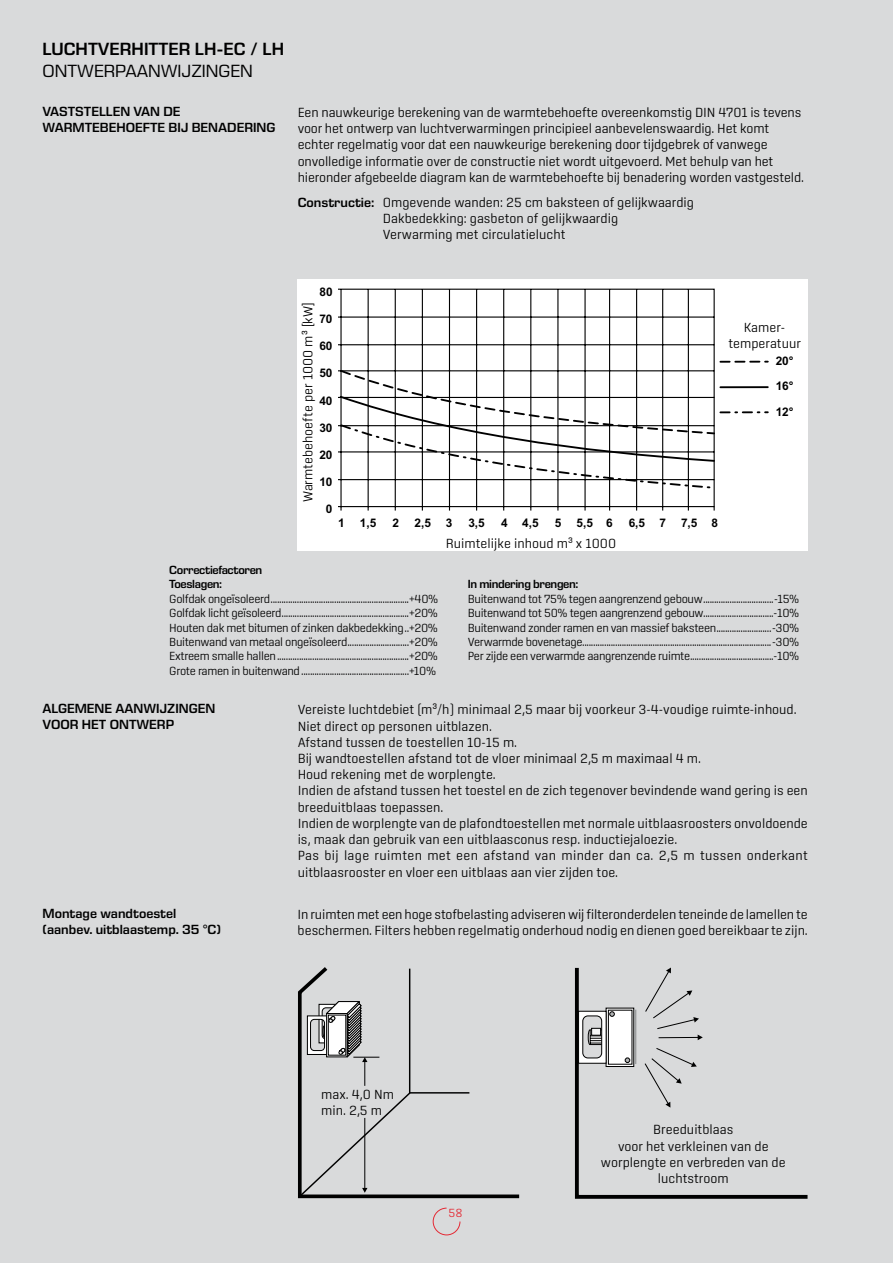
<style>
.page{position:relative;width:893px;height:1263px;background:#d9dadb}
.page>*{position:absolute;margin:0;border:0;box-sizing:border-box;transform-origin:0 0}
.t1{font:600 18px "Eurostile Next LT Pro";color:#000}
.t2{font:18px "Eurostile Next LT Pro";color:#000}
.t3{font:300 13.5px/16.2px "Center";color:#000}
.t4{font:600 13.5px/16.2px "Eurostile Next LT Pro";color:#000}
.t5{font:300 12px/14.4px "Center";letter-spacing:-.03em;color:#000;text-align:justify}
.t6{font:600 12px/14.4px "Eurostile Next LT Pro";letter-spacing:-.03em;color:#000}
.t7{font:300 12px "Center";color:#e42934}
.t8{font:700 11.85px/25.5px "Arial";color:#000;text-align:justify}
.s1{font-family:"Eurostile Next LT Pro";font-weight:600}
</style>
<div class="page">
<svg style="left:432px;top:1207px;width:29px;height:29px"></svg>
<svg style="left:298px;top:967px;width:222px;height:232px"></svg>
<hr style="left:409px;top:969px;width:1px;height:124px;background:#000">
<svg style="left:298px;top:1000px;width:173px;height:198px"></svg>
<svg style="left:575px;top:967px;width:233px;height:232px"></svg>
<svg style="left:644px;top:1047px;width:53px;height:60px"></svg>
<svg style="left:645px;top:967px;width:58px;height:73px"></svg>
<div style="left:606px;top:1008px;width:28px;height:59px;background:#fff"></div>
<svg style="left:625px;top:1057px;width:5px;height:6px"></svg>
<svg style="left:578px;top:1010px;width:37px;height:54px"></svg>
<div style="left:608px;top:1010px;width:24px;height:55px;border:1px solid #000"></div>
<hr style="left:634px;top:1010px;width:2px;height:54px;background:#9c9e9f">
<div style="left:298px;top:279px;width:510px;height:271px;background:#fff"></div>
<svg style="left:338px;top:288px;width:377px;height:223px"></svg>
<svg style="left:338px;top:360px;width:431px;height:130px"></svg>
<h1 class="t1" style="left:43px;top:39px;width:243px">LUCHTVERHITTER LH-EC / LH</h1>
<h1 class="t2" style="left:43px;top:61px;width:212px">ONTWERPAANWIJZINGEN</h1>
<p class="t4" style="left:43px;top:103px;width:234px">VASTSTELLEN VAN DE<br>WARMTEBEHOEFTE BIJ BENADERING</p>
<p class="t3" style="left:298px;top:104px;width:508px">Een nauwkeurige berekening van de warmtebehoefte overeenkomstig DIN 4701 is tevens voor het ontwerp van luchtverwarmingen principieel aanbevelenswaardig. Het komt echter regelmatig voor dat een nauwkeurige berekening door tijdgebrek of vanwege onvolledige informatie over de constructie niet wordt uitgevoerd. Met behulp van het hieronder afgebeelde diagram kan de warmtebehoefte bij benadering worden vastgesteld.</p>
<p class="t3" style="left:383px;top:194px;width:313px;text-indent:-85px"><span class="s1">Constructie:</span> Omgevende wanden: 25 cm baksteen of gelijkwaardig<br>Dakbedekking: gasbeton of gelijkwaardig<br>Verwarming met circulatielucht</p>
<p class="t8" style="left:319px;top:280px;width:15px">80</p>
<p class="t8" style="left:319px;top:306px;width:15px">70</p>
<p class="t8" style="left:319px;top:333px;width:15px">60</p>
<p class="t8" style="left:319px;top:360px;width:15px">50</p>
<p class="t8" style="left:319px;top:388px;width:15px">40</p>
<p class="t8" style="left:319px;top:415px;width:15px">30</p>
<p class="t8" style="left:319px;top:442px;width:15px">20</p>
<p class="t8" style="left:319px;top:469px;width:15px">10</p>
<p class="t8" style="left:326px;top:497px;width:8px">0</p>
<p class="t3" style="left:300px;top:502px;width:201px;rotate:-90deg">Warmtebehoefte per 1000 m³ [kW]</p>
<p class="t8" style="left:338px;top:510px;width:8px">1</p>
<p class="t8" style="left:392px;top:510px;width:8px">2</p>
<p class="t8" style="left:446px;top:510px;width:8px">3</p>
<p class="t8" style="left:501px;top:510px;width:8px">4</p>
<p class="t8" style="left:555px;top:510px;width:8px">5</p>
<p class="t8" style="left:606px;top:510px;width:8px">6</p>
<p class="t8" style="left:659px;top:510px;width:8px">7</p>
<p class="t8" style="left:711px;top:510px;width:8px">8</p>
<p class="t8" style="left:360px;top:510px;width:18px">1,5</p>
<p class="t8" style="left:414px;top:510px;width:18px">2,5</p>
<p class="t8" style="left:468px;top:510px;width:18px">3,5</p>
<p class="t8" style="left:522px;top:510px;width:18px">4,5</p>
<p class="t8" style="left:577px;top:510px;width:18px">5,5</p>
<p class="t8" style="left:629px;top:510px;width:18px">6,5</p>
<p class="t8" style="left:681px;top:510px;width:18px">7,5</p>
<p class="t3" style="left:446px;top:535px;width:172px">Ruimtelijke inhoud m³ x 1000</p>
<p class="t3" style="left:728px;top:319px;width:74px;text-align:center">Kamer&shy;temperatuur</p>
<p class="t8" style="left:776px;top:349px;width:19px">20° 16° 12°</p>
<p class="t6" style="left:169px;top:563px;width:95px">Correctiefactoren<br>Toeslagen:</p>
<p class="t5" style="left:169px;top:591px;width:271px">Golfdak ongeïsoleerd...............................................................+40% Golfdak licht geïsoleerd..........................................................+20% Houten dak met bitumen of zinken dakbedekking..+20% Buitenwand van metaal ongeïsoleerd............................+20% Extreem smalle hallen............................................................+20% Grote ramen in buitenwand.................................................+10%</p>
<p class="t6" style="left:468px;top:577px;width:112px">In mindering brengen:</p>
<p class="t5" style="left:468px;top:591px;width:333px">Buitenwand tot 75% tegen aangrenzend gebouw................................-15% Buitenwand tot 50% tegen aangrenzend gebouw................................-10% Buitenwand zonder ramen en van massief baksteen.........................-30% Verwarmde bovenetage......................................................................................-30% Per zijde een verwarmde aangrenzende ruimte......................................-10%</p>
<p class="t4" style="left:43px;top:701px;width:174px">ALGEMENE AANWIJZINGEN<br>VOOR HET ONTWERP</p>
<p class="t3" style="left:298px;top:701px;width:512px">Vereiste luchtdebiet (m³/h) minimaal 2,5 maar bij voorkeur 3-4-voudige ruimte-inhoud.<br>Niet direct op personen uitblazen.<br>Afstand tussen de toestellen 10-15 m.<br>Bij wandtoestellen afstand tot de vloer minimaal 2,5 m maximaal 4 m.<br>Houd rekening met de worplengte.<br>Indien de afstand tussen het toestel en de zich tegenover bevindende wand gering is een breeduitblaas toepassen.<br>Indien de worplengte van de plafondtoestellen met normale uitblaasroosters onvoldoende is, maak dan gebruik van een uitblaasconus resp. inductiejaloezie.<br>Pas bij lage ruimten met een afstand van minder dan ca. 2,5 m tussen onderkant uitblaasrooster en vloer een uitblaas aan vier zijden toe.</p>
<p class="t4" style="left:43px;top:905px;width:180px">Montage wandtoestel (aanbev. uitblaastemp. 35 °C)</p>
<p class="t3" style="left:298px;top:906px;width:512px">In ruimten met een hoge stofbelasting adviseren wij filteronderdelen teneinde de lamellen te beschermen. Filters hebben regelmatig onderhoud nodig en dienen goed bereikbaar te zijn.</p>
<p class="t3" style="left:321px;top:1086px;width:74px">max. 4,0 Nm min. 2,5 m</p>
<p class="t7" style="left:449px;top:1206px;width:16px">58</p>
<p class="t3" style="left:601px;top:1121px;width:186px;text-align:center">Breeduitblaas<br>voor het verkleinen van de worplengte en verbreden van de luchtstroom</p>
</div>
